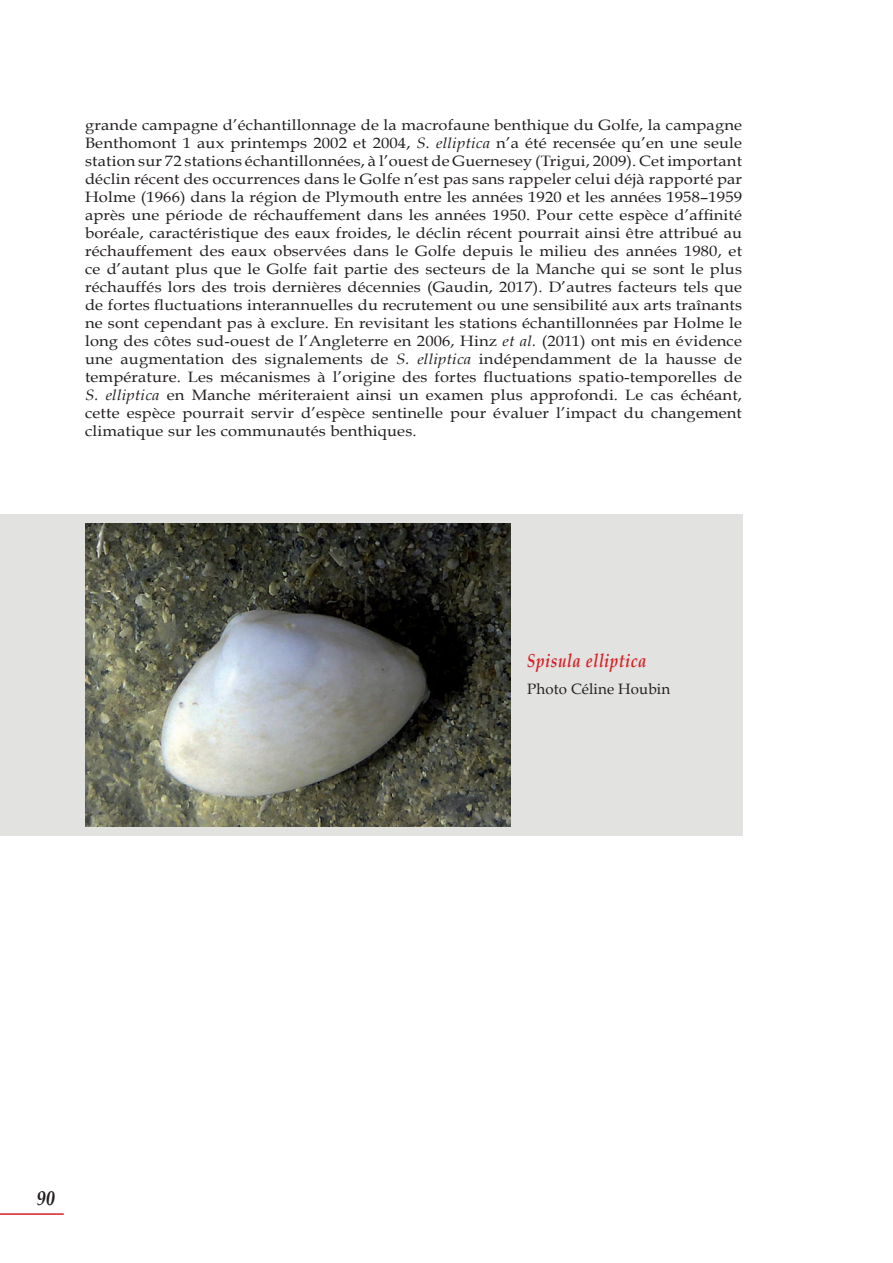
<style>
.page{position:relative;width:893px;height:1263px;background:#fff}
.page>*{position:absolute;margin:0;border:0;box-sizing:border-box;transform-origin:0 0}
.t1{font:italic 700 19.8px "Book Antiqua";color:#231f20;scale:.91 1}
.t2{font:italic 700 18.75px "Book Antiqua";letter-spacing:.04em;color:#d92128;scale:.8 1}
.t3{font:15px/18px "Book Antiqua";letter-spacing:.01em;color:#231f20;text-align:justify;scale:1.1 1}
.t4{font:15px "Book Antiqua";letter-spacing:.01em;color:#231f20}
.s1{font-style:italic}
</style>
<div class="page">
<hr style="left:0;top:1213px;width:64px;height:2px;background:#d92128">
<div style="left:0;top:514px;width:742px;height:322px;background:#e2e2e0"></div>
<img style="left:85px;top:523px;width:425px;height:303px">
<p class="t3" style="left:85px;top:116px;width:599px">grande campagne d’échantillonnage de la macrofaune benthique du Golfe, la campagne Benthomont 1 aux printemps 2002 et 2004, <span class="s1">S. elliptica</span> n’a été recensée qu’en une seule station sur 72 stations échantillonnées, à l’ouest de Guernesey (Trigui, 2009). Cet important déclin récent des occurrences dans le Golfe n’est pas sans rappeler celui déjà rapporté par Holme (1966) dans la région de Plymouth entre les années 1920 et les années 1958–1959 après une période de réchauffement dans les années 1950. Pour cette espèce d’affinité boréale, caractéristique des eaux froides, le déclin récent pourrait ainsi être attribué au réchauffement des eaux observées dans le Golfe depuis le milieu des années 1980, et ce d’autant plus que le Golfe fait partie des secteurs de la Manche qui se sont le plus réchauffés lors des trois dernières décennies (Gaudin, 2017). D’autres facteurs tels que de fortes fluctuations interannuelles du recrutement ou une sensibilité aux arts traînants ne sont cependant pas à exclure. En revisitant les stations échantillonnées par Holme le long des côtes sud-ouest de l’Angleterre en 2006, Hinz <span class="s1">et al.</span> (2011) ont mis en évidence une augmentation des signalements de <span class="s1">S. elliptica</span> indépendamment de la hausse de température. Les mécanismes à l’origine des fortes fluctuations spatio-temporelles de <span class="s1">S. elliptica</span> en Manche mériteraient ainsi un examen plus approfondi. Le cas échéant, cette espèce pourrait servir d’espèce sentinelle pour évaluer l’impact du changement climatique sur les communautés benthiques.</p>
<p class="t2" style="left:527px;top:650px;width:150px">Spisula elliptica</p>
<p class="t4" style="left:527px;top:679px;width:144px">Photo Céline Houbin</p>
<h1 class="t1" style="left:37px;top:1186px;width:22px">90</h1>
</div>
